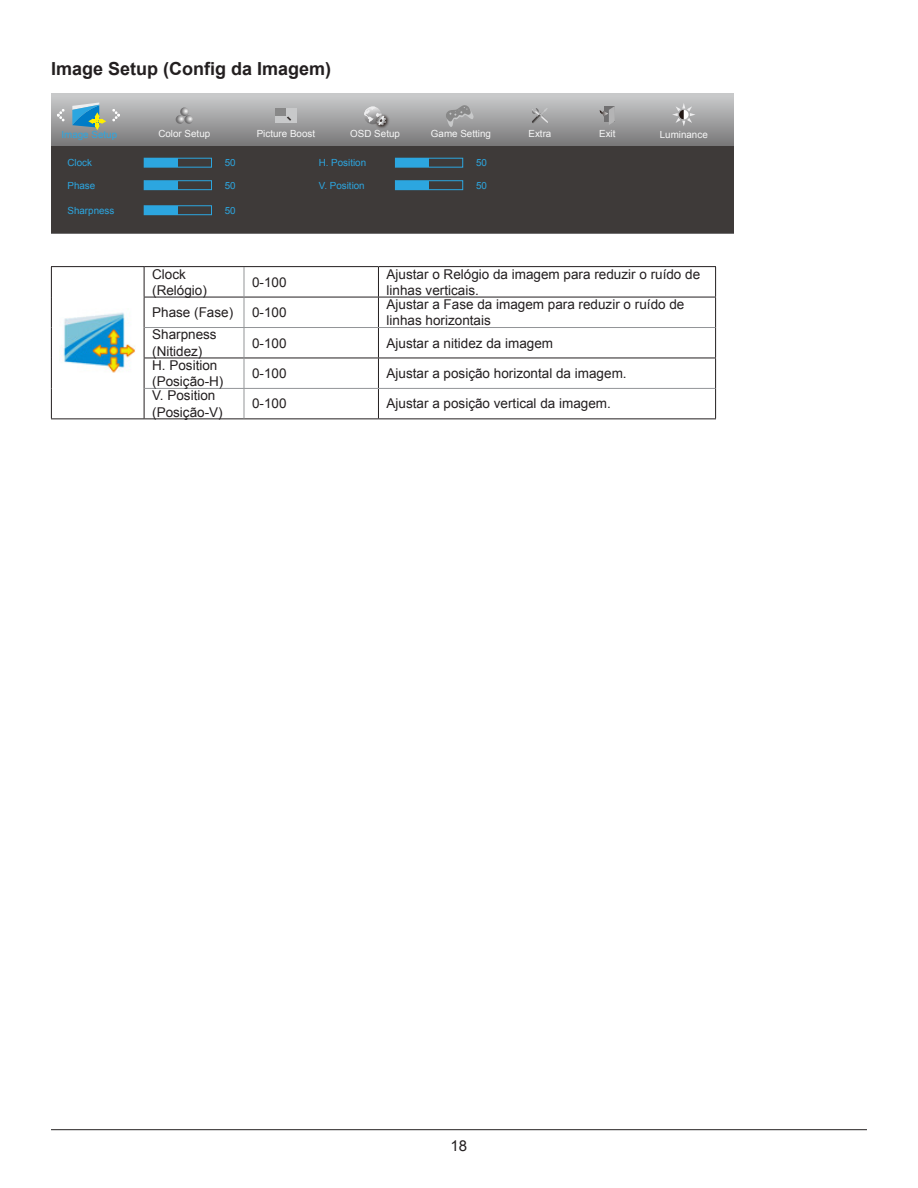
<style>
.page{position:relative;width:918px;height:1188px;background:#fff}
.page>*{position:absolute;margin:0;border:0;box-sizing:border-box;transform-origin:0 0}
.Heading_3{font:700 18px "Arial";color:#231f20}
.t1{font:15px "Arial";color:#231f20}
.无间隔{font:13.5px/16.2px "Arial";color:#231f20}
.t2{font:9.75px "Arial";color:#2ca6e0}
.t3{font:9.75px "Arial";color:#f7f7f7}
</style>
<div class="page">
<hr style="left:51px;top:1129px;width:816px;height:1px;background:#231f20">
<svg style="left:51px;top:94px;width:683px;height:52px;background:#a0a0a1"></svg>
<div style="left:51px;top:146px;width:683px;height:87px;background:#3e3a39"></div>
<svg style="left:57px;top:109px;width:8px;height:13px"></svg>
<svg style="left:112px;top:109px;width:8px;height:13px"></svg>
<svg style="left:176px;top:107px;width:17px;height:17px"></svg>
<div style="left:275px;top:108px;width:21px;height:15px;background:#c8c9ca"></div>
<div style="left:275px;top:108px;width:11px;height:8px;background:#888"></div>
<svg style="left:287px;top:116px;width:4px;height:5px"></svg>
<img style="left:373px;top:113px;width:18px;height:17px">
<svg style="left:364px;top:107px;width:23px;height:18px"></svg>
<svg style="left:600px;top:106px;width:15px;height:19px"></svg>
<svg style="left:531px;top:108px;width:18px;height:16px"></svg>
<svg style="left:72px;top:103px;width:34px;height:27px"></svg>
<div style="left:144px;top:158px;width:68px;height:10px;border:1px solid #2ca6e0"></div>
<div style="left:144px;top:158px;width:34px;height:9px;background:#2ca6e0"></div>
<div style="left:144px;top:180px;width:68px;height:10px;border:1px solid #2ca6e0"></div>
<div style="left:144px;top:181px;width:34px;height:9px;background:#2ca6e0"></div>
<div style="left:395px;top:158px;width:68px;height:10px;border:1px solid #2ca6e0"></div>
<div style="left:395px;top:158px;width:34px;height:9px;background:#2ca6e0"></div>
<div style="left:395px;top:180px;width:68px;height:10px;border:1px solid #2ca6e0"></div>
<div style="left:395px;top:181px;width:34px;height:9px;background:#2ca6e0"></div>
<div style="left:144px;top:205px;width:68px;height:10px;border:1px solid #2ca6e0"></div>
<div style="left:144px;top:206px;width:34px;height:9px;background:#2ca6e0"></div>
<svg style="left:672px;top:103px;width:24px;height:23px"></svg>
<svg style="left:446px;top:105px;width:28px;height:22px"></svg>
<hr style="left:51px;top:266px;width:93px;height:1px;background:#231f20">
<hr style="left:51px;top:267px;width:1px;height:30px;background:#231f20">
<hr style="left:144px;top:266px;width:100px;height:1px;background:#231f20">
<hr style="left:144px;top:267px;width:1px;height:30px;background:#231f20">
<hr style="left:244px;top:266px;width:134px;height:1px;background:#231f20">
<hr style="left:378px;top:266px;width:338px;height:1px;background:#231f20">
<hr style="left:378px;top:267px;width:1px;height:30px;background:#231f20">
<hr style="left:715px;top:267px;width:1px;height:30px;background:#231f20">
<hr style="left:51px;top:297px;width:1px;height:31px;background:#231f20">
<hr style="left:144px;top:297px;width:100px;height:1px;background:#231f20">
<hr style="left:144px;top:297px;width:1px;height:31px;background:#231f20">
<hr style="left:244px;top:297px;width:134px;height:1px;background:#231f20">
<hr style="left:378px;top:297px;width:338px;height:1px;background:#231f20">
<hr style="left:378px;top:297px;width:1px;height:30px;background:#231f20">
<hr style="left:715px;top:297px;width:1px;height:31px;background:#231f20">
<hr style="left:51px;top:328px;width:1px;height:30px;background:#231f20">
<hr style="left:144px;top:328px;width:1px;height:30px;background:#231f20">
<hr style="left:378px;top:328px;width:1px;height:30px;background:#231f20">
<hr style="left:715px;top:328px;width:1px;height:30px;background:#231f20">
<hr style="left:51px;top:358px;width:1px;height:30px;background:#231f20">
<hr style="left:144px;top:358px;width:100px;height:1px;background:#231f20">
<hr style="left:144px;top:358px;width:1px;height:30px;background:#231f20">
<hr style="left:244px;top:358px;width:134px;height:1px;background:#231f20">
<hr style="left:378px;top:358px;width:338px;height:1px;background:#231f20">
<hr style="left:378px;top:358px;width:1px;height:30px;background:#231f20">
<hr style="left:715px;top:358px;width:1px;height:30px;background:#231f20">
<hr style="left:51px;top:388px;width:1px;height:30px;background:#231f20">
<hr style="left:144px;top:388px;width:1px;height:30px;background:#231f20">
<svg style="left:378px;top:389px;width:1px;height:29px"></svg>
<hr style="left:715px;top:388px;width:1px;height:30px;background:#231f20">
<hr style="left:51px;top:418px;width:93px;height:1px;background:#231f20">
<hr style="left:144px;top:418px;width:100px;height:1px;background:#231f20">
<hr style="left:244px;top:418px;width:134px;height:1px;background:#231f20">
<hr style="left:378px;top:418px;width:338px;height:1px;background:#231f20">
<hr style="left:244px;top:267px;width:1px;height:30px;background:#939598">
<hr style="left:244px;top:297px;width:1px;height:30px;background:#939598">
<hr style="left:144px;top:327px;width:100px;height:1px;background:#939598">
<hr style="left:244px;top:327px;width:134px;height:1px;background:#939598">
<hr style="left:244px;top:328px;width:1px;height:30px;background:#939598">
<hr style="left:378px;top:327px;width:337px;height:1px;background:#939598">
<hr style="left:244px;top:358px;width:1px;height:30px;background:#939598">
<hr style="left:144px;top:388px;width:100px;height:1px;background:#939598">
<hr style="left:244px;top:388px;width:134px;height:1px;background:#939598">
<svg style="left:244px;top:389px;width:1px;height:29px"></svg>
<hr style="left:378px;top:388px;width:337px;height:1px;background:#939598">
<img style="left:59px;top:312px;width:77px;height:61px">
<p class="Heading_3" style="left:51px;top:57px;width:282px">Image Setup (Config da Imagem)</p>
<p class="t3" style="left:431px;top:127px;width:62px">Game Setting</p>
<p class="t3" style="left:660px;top:128px;width:50px">Luminance</p>
<p class="t2" style="left:61px;top:128px;width:57px">Image Setup</p>
<p class="t3" style="left:158px;top:128px;width:53px">Color Setup</p>
<p class="t3" style="left:257px;top:128px;width:60px">Picture Boost</p>
<p class="t3" style="left:350px;top:128px;width:51px">OSD Setup</p>
<p class="t3" style="left:529px;top:128px;width:24px">Extra</p>
<p class="t3" style="left:599px;top:128px;width:18px">Exit</p>
<p class="t2" style="left:68px;top:157px;width:26px">Clock</p>
<p class="t2" style="left:225px;top:157px;width:12px">50</p>
<p class="t2" style="left:68px;top:179px;width:29px">Phase</p>
<p class="t2" style="left:225px;top:179px;width:12px">50</p>
<p class="t2" style="left:319px;top:157px;width:49px">H. Position</p>
<p class="t2" style="left:476px;top:157px;width:12px">50</p>
<p class="t2" style="left:319px;top:179px;width:48px">V. Position</p>
<p class="t2" style="left:476px;top:179px;width:12px">50</p>
<p class="t2" style="left:68px;top:204px;width:48px">Sharpness</p>
<p class="t2" style="left:225px;top:204px;width:12px">50</p>
<p class="无间隔" style="left:152px;top:266px;width:56px">Clock (Relógio)</p>
<p class="无间隔" style="left:252px;top:274px;width:36px">0-100</p>
<p class="无间隔" style="left:387px;top:266px;width:315px">Ajustar o Relógio da imagem para reduzir o ruído de linhas verticais.</p>
<p class="无间隔" style="left:152px;top:304px;width:83px">Phase (Fase)</p>
<p class="无间隔" style="left:252px;top:304px;width:36px">0-100</p>
<p class="无间隔" style="left:387px;top:296px;width:299px">Ajustar a Fase da imagem para reduzir o ruído de linhas horizontais</p>
<p class="无间隔" style="left:152px;top:327px;width:66px">Sharpness (Nitidez)</p>
<p class="无间隔" style="left:252px;top:335px;width:36px">0-100</p>
<p class="无间隔" style="left:387px;top:335px;width:168px">Ajustar a nitidez da imagem</p>
<p class="无间隔" style="left:152px;top:357px;width:73px">H. Position (Posição-H)</p>
<p class="无间隔" style="left:252px;top:365px;width:36px">0-100</p>
<p class="无间隔" style="left:387px;top:365px;width:242px">Ajustar a posição horizontal da imagem.</p>
<p class="无间隔" style="left:152px;top:388px;width:72px">V. Position (Posição-V)</p>
<p class="无间隔" style="left:252px;top:396px;width:36px">0-100</p>
<p class="无间隔" style="left:387px;top:396px;width:226px">Ajustar a posição vertical da imagem.</p>
<p class="t1" style="left:451px;top:1136px;width:18px">18</p>
</div>
